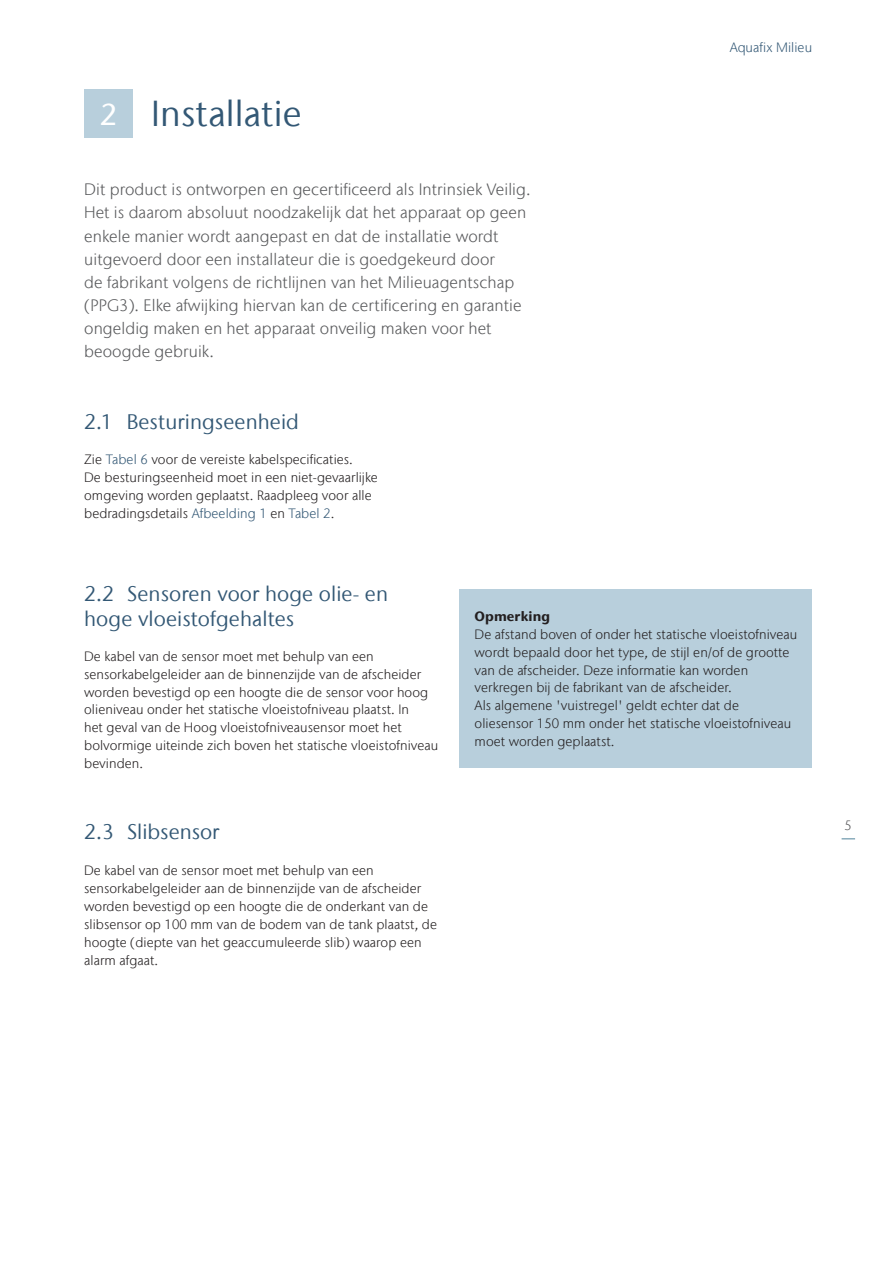
<style>
.page{position:relative;width:893px;height:1263px;background:#fff}
.page>*{position:absolute;margin:0;border:0;box-sizing:border-box;transform-origin:0 0}
.Heading_d_blue__tab__24pt{font:36px "Stone Sans IIITC Com";letter-spacing:.005em;color:#335875}
.TOC_hoofdstuk_nummer_blokje{font:500 30px "Stone Sans IIITC Com";color:#fff}
.Interm__heading_dark_blue__14pt{font:21px/25.2px "Stone Sans IIITC Com";letter-spacing:.005em;color:#335875}
.Introductie_dark_grey__11pt{font:300 16.5px/23.1px "Stone Sans IIITC Com";letter-spacing:.005em;color:#57585a}
.Body_black__9pt{font:300 13.5px/17.9px "Stone Sans IIITC Com";letter-spacing:.005em;color:#231f20}
.t1{font:300 13.5px "Stone Sans IIITC Com";letter-spacing:.005em;color:#335875}
.Body_black__9pt-2{font:700 13.5px "Stone Sans IIITC Com";letter-spacing:.005em;color:#231f20}
.t2{font:300 13.5px "Stone Sans IIITC Com";color:#57585a}
.s1{color:#335875}
</style>
<div class="page">
<div style="left:84px;top:89px;width:48px;height:49px;background:#b8cfdc"></div>
<div style="left:460px;top:589px;width:352px;height:179px;background:#b8cfdc"></div>
<svg style="left:842px;top:838px;width:13px;height:1px"></svg>
<p class="TOC_hoofdstuk_nummer_blokje" style="left:100px;top:96px;width:19px">2</p>
<p class="Heading_d_blue__tab__24pt" style="left:151px;top:91px;width:152px">Installatie</p>
<p class="Introductie_dark_grey__11pt" style="left:84px;top:178px;width:448px">Dit product is ontworpen en gecertificeerd als Intrinsiek Veilig.<br>Het is daarom absoluut noodzakelijk dat het apparaat op geen enkele manier wordt aangepast en dat de installatie wordt uitgevoerd door een installateur die is goedgekeurd door<br>de fabrikant volgens de richtlijnen van het Milieuagentschap (PPG3). Elke afwijking hiervan kan de certificering en garantie ongeldig maken en het apparaat onveilig maken voor het beoogde gebruik.</p>
<p class="Interm__heading_dark_blue__14pt" style="left:84px;top:408px;width:216px">2.1 Besturingseenheid</p>
<p class="Body_black__9pt" style="left:84px;top:451px;width:295px">Zie <span class="s1">Tabel 6</span> voor de vereiste kabelspecificaties.<br>De besturingseenheid moet in een niet-gevaarlijke omgeving worden geplaatst. Raadpleeg voor alle bedradingsdetails <span class="s1">Afbeelding 1</span> en <span class="s1">Tabel 2</span>.</p>
<p class="t1" style="left:730px;top:38px;width:84px">Aquafix Milieu</p>
<p class="Interm__heading_dark_blue__14pt" style="left:84px;top:581px;width:305px">2.2 Sensoren voor hoge olie- en hoge vloeistofgehaltes</p>
<p class="Body_black__9pt" style="left:84px;top:647px;width:355px">De kabel van de sensor moet met behulp van een sensorkabelgeleider aan de binnenzijde van de afscheider worden bevestigd op een hoogte die de sensor voor hoog olieniveau onder het statische vloeistofniveau plaatst. In<br>het geval van de Hoog vloeistofniveausensor moet het bolvormige uiteinde zich boven het statische vloeistofniveau bevinden.</p>
<p class="Interm__heading_dark_blue__14pt" style="left:84px;top:819px;width:137px">2.3 Slibsensor</p>
<p class="Body_black__9pt" style="left:84px;top:861px;width:354px">De kabel van de sensor moet met behulp van een sensorkabelgeleider aan de binnenzijde van de afscheider worden bevestigd op een hoogte die de onderkant van de slibsensor op 100 mm van de bodem van de tank plaatst, de hoogte (diepte van het geaccumuleerde slib) waarop een alarm afgaat.</p>
<p class="Body_black__9pt-2" style="left:475px;top:607px;width:77px">Opmerking</p>
<p class="Body_black__9pt" style="left:475px;top:625px;width:324px">De afstand boven of onder het statische vloeistofniveau wordt bepaald door het type, de stijl en/of de grootte van de afscheider. Deze informatie kan worden verkregen bij de fabrikant van de afscheider.<br>Als algemene 'vuistregel' geldt echter dat de oliesensor 150 mm onder het statische vloeistofniveau moet worden geplaatst.</p>
<p class="t2" style="left:845px;top:816px;width:9px">5</p>
</div>
